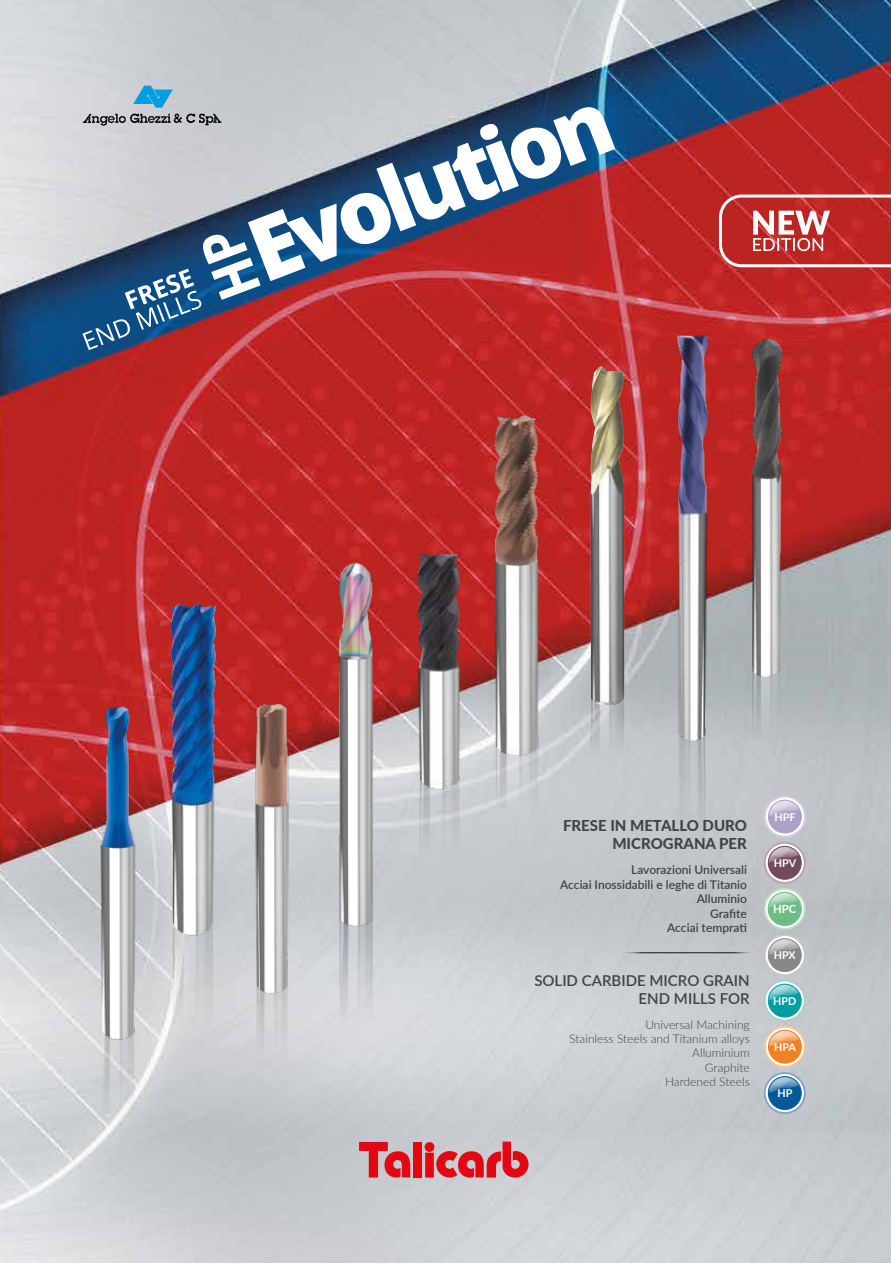
<style>
.page{position:relative;width:891px;height:1263px;background:#fff}
.page>*{position:absolute;margin:0;border:0;box-sizing:border-box;transform-origin:0 0}
.t1{font:600 15px/18px "Lato";color:#3d4548;text-align:right}
.t2{font:800 15px/18px "Lato";color:#3d4548;text-align:right}
.t3{font:600 12px/14.4px "Lato";color:#3d4548;text-align:right}
.t4{font:300 12px/14.4px "Lato";color:#3d4548;text-align:right}
.t5{font:700 11.4px "Lato";color:#fff}
.t6{font:700 10.8px "Lato";color:#fff}
</style>
<div class="page">
<img style="left:0;top:0;width:890px;height:1263px">
<img style="left:161px;top:943px;width:62px;height:308px">
<img style="left:161px;top:601px;width:62px;height:342px">
<img style="left:99px;top:1044px;width:40px;height:219px">
<img style="left:99px;top:706px;width:40px;height:338px">
<img style="left:252px;top:997px;width:39px;height:266px">
<img style="left:252px;top:702px;width:39px;height:295px">
<img style="left:590px;top:706px;width:34px;height:326px">
<img style="left:590px;top:366px;width:34px;height:340px">
<img style="left:416px;top:794px;width:44px;height:215px">
<img style="left:416px;top:548px;width:44px;height:246px">
<img style="left:492px;top:756px;width:48px;height:315px">
<img style="left:492px;top:411px;width:48px;height:345px">
<img style="left:674px;top:745px;width:36px;height:385px">
<img style="left:674px;top:334px;width:36px;height:411px">
<img style="left:750px;top:677px;width:33px;height:318px">
<img style="left:750px;top:338px;width:33px;height:339px">
<img style="left:336px;top:928px;width:38px;height:335px">
<img style="left:336px;top:562px;width:38px;height:366px">
<div style="left:413px;top:1142px;width:9px;height:35px;background:#e30613"></div>
<svg style="left:359px;top:1142px;width:51px;height:36px;background:#d55d67"></svg>
<svg style="left:424px;top:1141px;width:104px;height:37px;background:#d6666f"></svg>
<svg style="left:82px;top:233px;width:178px;height:117px;background:#596281"></svg>
<svg style="left:248px;top:107px;width:367px;height:174px"></svg>
<svg style="left:133px;top:86px;width:40px;height:22px"></svg>
<svg style="left:83px;top:114px;width:138px;height:11px;background:#89898d"></svg>
<svg style="left:764px;top:1027px;width:40px;height:40px"></svg>
<svg style="left:767px;top:1027px;width:37px;height:13px"></svg>
<div style="left:763px;top:1026px;width:42px;height:42px;border:2px solid #fac494;border-radius:50%"></div>
<div style="left:768px;top:1030px;width:33px;height:33px;background:#f08223;border-radius:50%"></div>
<svg style="left:770px;top:1030px;width:31px;height:12px"></svg>
<svg style="left:764px;top:1027px;width:29px;height:21px"></svg>
<div style="left:767px;top:1030px;width:34px;height:33px;border:1px solid #f08223;border-radius:50%"></div>
<svg style="left:764px;top:1073px;width:40px;height:40px"></svg>
<svg style="left:767px;top:1073px;width:37px;height:13px"></svg>
<div style="left:763px;top:1072px;width:42px;height:42px;border:2px solid #82a1cc;border-radius:50%"></div>
<div style="left:768px;top:1076px;width:33px;height:33px;background:#005a9a;border-radius:50%"></div>
<svg style="left:770px;top:1076px;width:31px;height:12px"></svg>
<svg style="left:764px;top:1073px;width:29px;height:21px"></svg>
<div style="left:767px;top:1076px;width:34px;height:34px;border:1px solid #005a9a;border-radius:50%"></div>
<svg style="left:764px;top:796px;width:40px;height:41px"></svg>
<svg style="left:767px;top:796px;width:37px;height:14px"></svg>
<div style="left:763px;top:796px;width:42px;height:41px;border:2px solid #d5cee3;border-radius:50%"></div>
<div style="left:768px;top:800px;width:33px;height:33px;background:#afa1c5;border-radius:50%"></div>
<svg style="left:770px;top:800px;width:31px;height:11px"></svg>
<svg style="left:764px;top:796px;width:29px;height:21px"></svg>
<div style="left:767px;top:800px;width:34px;height:33px;border:1px solid #afa1c5;border-radius:50%"></div>
<svg style="left:764px;top:843px;width:40px;height:40px"></svg>
<svg style="left:767px;top:843px;width:37px;height:13px"></svg>
<div style="left:763px;top:842px;width:42px;height:42px;border:2px solid #baa0ad;border-radius:50%"></div>
<div style="left:768px;top:846px;width:33px;height:33px;background:#714b5c;border-radius:50%"></div>
<svg style="left:770px;top:846px;width:31px;height:12px"></svg>
<svg style="left:764px;top:843px;width:29px;height:21px"></svg>
<div style="left:767px;top:846px;width:34px;height:34px;border:1px solid #714b5c;border-radius:50%"></div>
<svg style="left:764px;top:889px;width:40px;height:40px"></svg>
<svg style="left:767px;top:889px;width:37px;height:13px"></svg>
<div style="left:763px;top:888px;width:42px;height:42px;border:2px solid #c1dfc4;border-radius:50%"></div>
<div style="left:768px;top:892px;width:33px;height:33px;background:#6fbc85;border-radius:50%"></div>
<svg style="left:764px;top:889px;width:37px;height:21px"></svg>
<div style="left:767px;top:892px;width:34px;height:34px;border:1px solid #6fbc85;border-radius:50%"></div>
<svg style="left:764px;top:935px;width:40px;height:40px"></svg>
<svg style="left:767px;top:935px;width:37px;height:14px"></svg>
<div style="left:763px;top:934px;width:42px;height:42px;border:2px solid #c6c6c6;border-radius:50%"></div>
<div style="left:768px;top:939px;width:33px;height:32px;background:#878787;border-radius:50%"></div>
<svg style="left:770px;top:939px;width:31px;height:11px"></svg>
<svg style="left:764px;top:935px;width:29px;height:21px"></svg>
<div style="left:767px;top:938px;width:34px;height:34px;border:1px solid #878787;border-radius:50%"></div>
<svg style="left:764px;top:980px;width:40px;height:41px"></svg>
<svg style="left:767px;top:980px;width:37px;height:15px"></svg>
<div style="left:763px;top:980px;width:42px;height:41px;border:2px solid #a7cdd1;border-radius:50%"></div>
<div style="left:768px;top:984px;width:33px;height:33px;background:#009da3;border-radius:50%"></div>
<svg style="left:770px;top:984px;width:31px;height:11px"></svg>
<svg style="left:764px;top:980px;width:29px;height:22px"></svg>
<div style="left:767px;top:984px;width:34px;height:33px;border:1px solid #009da3;border-radius:50%"></div>
<hr style="left:619px;top:952px;width:136px;height:1px;background:#3d4548">
<svg style="left:717px;top:193px;width:173px;height:76px;background:#c94f4d"></svg>
<p class="t2" style="left:563px;top:816px;width:185px">FRESE IN METALLO DURO<br>MICROGRANA PER</p>
<p class="t3" style="left:560px;top:862px;width:188px">Lavorazioni Universali<br>Acciai Inossidabili e leghe di Titanio<br>Alluminio<br>Grafite<br>Acciai temprati</p>
<p class="t1" style="left:534px;top:970px;width:217px">SOLID CARBIDE MICRO GRAIN<br>END MILLS FOR</p>
<p class="t4" style="left:569px;top:1016px;width:182px">Universal Machining<br>Stainless Steels and Titanium alloys<br>Alluminium<br>Graphite<br>Hardened Steels</p>
<p class="t6" style="left:774px;top:809px;width:23px">HPF</p>
<p class="t6" style="left:773px;top:855px;width:24px">HPV</p>
<p class="t5" style="left:772px;top:901px;width:25px">HPC</p>
<p class="t6" style="left:773px;top:947px;width:24px">HPX</p>
<p class="t6" style="left:773px;top:993px;width:25px">HPD</p>
<p class="t6" style="left:774px;top:1039px;width:23px">HPA</p>
<p class="t6" style="left:777px;top:1085px;width:16px">HP</p>
</div>
